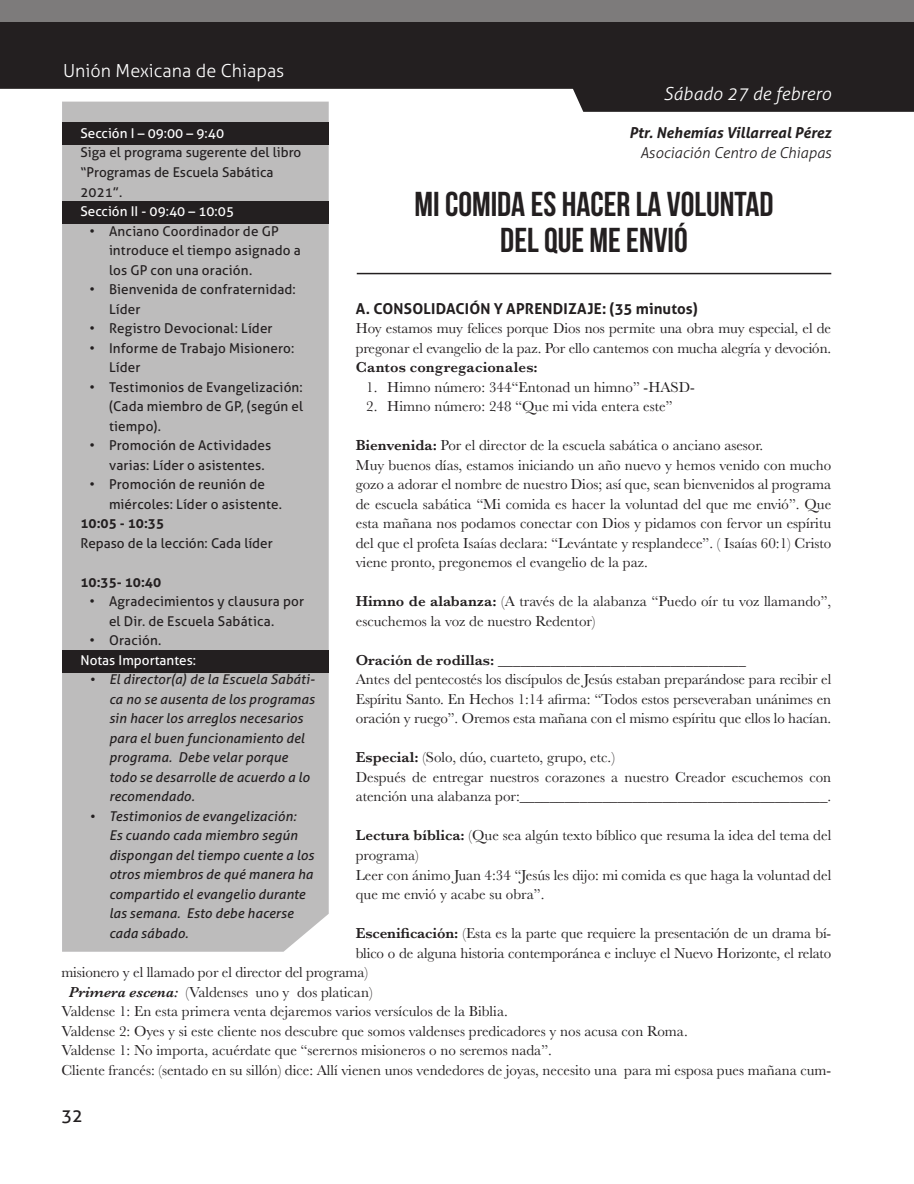
<style>
.page{position:relative;width:914px;height:1184px;background:#fff}
.page>*{position:absolute;margin:0;border:0;box-sizing:border-box;transform-origin:0 0}
.t1{font:34.5px/36px "Bebas Neue";color:#231f20;text-align:center}
.t2{font:300 18px "Aller";color:#fff}
.t3{font:italic 300 18px "Aller";color:#fff}
.t4{font:18px "Aller";color:#231f20}
.t5{font:15px/19.5px "Baskerville";color:#231f20}
.t6{font:700 15px "Aller";letter-spacing:.015em;color:#231f20}
.t7{font:italic 700 15px "Aller";color:#231f20}
.t8{font:italic 300 15px "Aller";color:#231f20}
.t9{font:600 15px "Baskerville";letter-spacing:.015em;color:#231f20}
.t10{font:13.5px/19.5px "Aller";letter-spacing:.01em;color:#231f20}
.t11{font:italic 13.5px/19.5px "Aller";letter-spacing:.01em;color:#231f20}
.t12{font:13.5px "Aller";color:#fff}
.t13{font:700 13.5px "Aller";color:#231f20}
.s1{font-weight:600}
.s2{font-weight:600;font-style:italic}
</style>
<div class="page">
<div style="left:0;top:22px;width:913px;height:67px;background:#231f20"></div>
<div style="left:0;top:0;width:913px;height:22px;background:#7d7b7b"></div>
<div style="left:557px;top:55px;width:356px;height:57px;background:#231f20"></div>
<div style="left:62px;top:102px;width:266px;height:849px;background:#bdbcbc"></div>
<div style="left:62px;top:122px;width:266px;height:23px;background:#231f20"></div>
<div style="left:62px;top:201px;width:266px;height:23px;background:#231f20"></div>
<div style="left:62px;top:649px;width:266px;height:23px;background:#231f20"></div>
<hr style="left:356px;top:273px;width:475px;height:1px;background:#231f20">
<p class="t2" style="left:63px;top:60px;width:223px">Unión Mexicana de Chiapas</p>
<p class="t3" style="left:663px;top:83px;width:169px">Sábado 27 de febrero</p>
<p class="t7" style="left:629px;top:123px;width:203px">Ptr. Nehemías Villarreal Pérez</p>
<p class="t8" style="left:639px;top:143px;width:193px">Asociación Centro de Chiapas</p>
<h1 class="t1" style="left:414px;top:186px;width:360px">MI COMIDA ES HACER LA VOLUNTAD<br>DEL QUE ME ENVIÓ</h1>
<p class="t12" style="left:80px;top:125px;width:145px">Sección I – 09:00 – 9:40</p>
<p class="t10" style="left:80px;top:143px;width:222px">Siga el programa sugerente del libro “Programas de Escuela Sabática<br>2021”.</p>
<p class="t12" style="left:80px;top:203px;width:155px">Sección II - 09:40 – 10:05</p>
<p class="t10" style="left:109px;top:221px;width:193px;text-indent:-19px">• Anciano Coordinador de GP introduce el tiempo asignado a los GP con una oración.</p>
<p class="t10" style="left:109px;top:279px;width:188px;text-indent:-19px">• Bienvenida de confraternidad:<br>Líder</p>
<p class="t10" style="left:89px;top:318px;width:184px">• Registro Devocional: Líder</p>
<p class="t10" style="left:109px;top:338px;width:187px;text-indent:-19px">• Informe de Trabajo Misionero:<br>Líder</p>
<p class="t10" style="left:109px;top:377px;width:196px;text-align:justify;text-indent:-19px">• Testimonios de Evangelización: (Cada miembro de GP, (según el tiempo).</p>
<p class="t10" style="left:109px;top:435px;width:164px;text-indent:-20px">• Promoción de Actividades varias: Líder o asistentes.</p>
<p class="t10" style="left:109px;top:474px;width:174px;text-indent:-19px">• Promoción de reunión de miércoles: Líder o asistente.</p>
<p class="t13" style="left:80px;top:515px;width:85px">10:05 - 10:35</p>
<p class="t10" style="left:80px;top:533px;width:194px">Repaso de la lección: Cada líder</p>
<p class="t13" style="left:80px;top:573px;width:82px">10:35- 10:40</p>
<p class="t10" style="left:109px;top:591px;width:196px;text-indent:-19px">• Agradecimientos y clausura por el Dir. de Escuela Sabática.</p>
<p class="t10" style="left:89px;top:630px;width:73px">• Oración.</p>
<p class="t12" style="left:80px;top:651px;width:117px">Notas Importantes:</p>
<p class="t11" style="left:109px;top:669px;width:207px;text-indent:-19px">• El director(a) de la Escuela Sabáti&shy;ca no se ausenta de los programas sin hacer los arreglos necesarios para el buen funcionamiento del programa. Debe velar porque todo se desarrolle de acuerdo a lo recomendado.</p>
<p class="t11" style="left:109px;top:806px;width:206px;text-indent:-19px">• Testimonios de evangelización:<br>Es cuando cada miembro según dispongan del tiempo cuente a los otros miembros de qué manera ha compartido el evangelio durante las semana. Esto debe hacerse cada sábado.</p>
<p class="t6" style="left:355px;top:299px;width:343px">A. CONSOLIDACIÓN Y APRENDIZAJE: (35 minutos)</p>
<p class="t5" style="left:355px;top:319px;width:477px">Hoy estamos muy felices porque Dios nos permite una obra muy especial, el de pregonar el evangelio de la paz. Por ello cantemos con mucha alegría y devoción.</p>
<p class="t9" style="left:355px;top:356px;width:183px">Cantos congregacionales:</p>
<p class="t5" style="left:366px;top:377px;width:330px">1. Himno número: 344“Entonad un himno” -HASD-</p>
<p class="t5" style="left:366px;top:397px;width:308px">2. Himno número: 248 “Que mi vida entera este”</p>
<p class="t5" style="left:355px;top:436px;width:477px"><span class="s1">Bienvenida:</span> Por el director de la escuela sabática o anciano asesor.<br>Muy buenos días, estamos iniciando un año nuevo y hemos venido con mucho gozo a adorar el nombre de nuestro Dios; así que, sean bienvenidos al programa de escuela sabática “Mi comida es hacer la voluntad del que me envió”. Que esta mañana nos podamos conectar con Dios y pidamos con fervor un espíritu del que el profeta Isaías declara: “Levántate y resplandece”. ( Isaías 60:1) Cristo viene pronto, pregonemos el evangelio de la paz.</p>
<p class="t5" style="left:355px;top:592px;width:477px"><span class="s1">Himno de alabanza:</span> (A través de la alabanza “Puedo oír tu voz llamando”, escuchemos la voz de nuestro Redentor)</p>
<p class="t5" style="left:355px;top:650px;width:477px"><span class="s1">Oración de rodillas:</span> _________________________________<br>Antes del pentecostés los discípulos de Jesús estaban preparándose para recibir el Espíritu Santo. En Hechos 1:14 afirma: “Todos estos perseveraban unánimes en oración y ruego”. Oremos esta mañana con el mismo espíritu que ellos lo hacían.</p>
<p class="t5" style="left:355px;top:748px;width:477px"><span class="s1">Especial:</span> (Solo, dúo, cuarteto, grupo, etc.)<br>Después de entregar nuestros corazones a nuestro Creador escuchemos con atención una alabanza por:_________________________________________.</p>
<p class="t5" style="left:355px;top:826px;width:477px"><span class="s1">Lectura bíblica:</span> (Que sea algún texto bíblico que resuma la idea del tema del programa)<br>Leer con ánimo Juan 4:34 “Jesús les dijo: mi comida es que haga la voluntad del que me envió y acabe su obra”.</p>
<p class="t5" style="left:355px;top:923px;width:477px"><span class="s1">Escenificación:</span> (Esta es la parte que requiere la presentación de un drama bí-</p>
<p class="t5" style="left:355px;top:943px;width:477px">blico o de alguna historia contemporánea e incluye el Nuevo Horizonte, el relato</p>
<p class="t5" style="left:61px;top:962px;width:308px">misionero y el llamado por el director del programa)</p>
<p class="t5" style="left:69px;top:982px;width:305px"><span class="s2">Primera escena:</span> (Valdenses uno y dos platican)</p>
<p class="t5" style="left:61px;top:1001px;width:447px">Valdense 1: En esta primera venta dejaremos varios versículos de la Biblia.</p>
<p class="t5" style="left:61px;top:1021px;width:627px">Valdense 2: Oyes y si este cliente nos descubre que somos valdenses predicadores y nos acusa con Roma.</p>
<p class="t5" style="left:61px;top:1040px;width:492px">Valdense 1: No importa, acuérdate que “serernos misioneros o no seremos nada”.</p>
<p class="t5" style="left:61px;top:1060px;width:771px">Cliente francés: (sentado en su sillón) dice: Allí vienen unos vendedores de joyas, necesito una para mi esposa pues mañana cum-</p>
<p class="t4" style="left:61px;top:1104px;width:23px">32</p>
</div>
